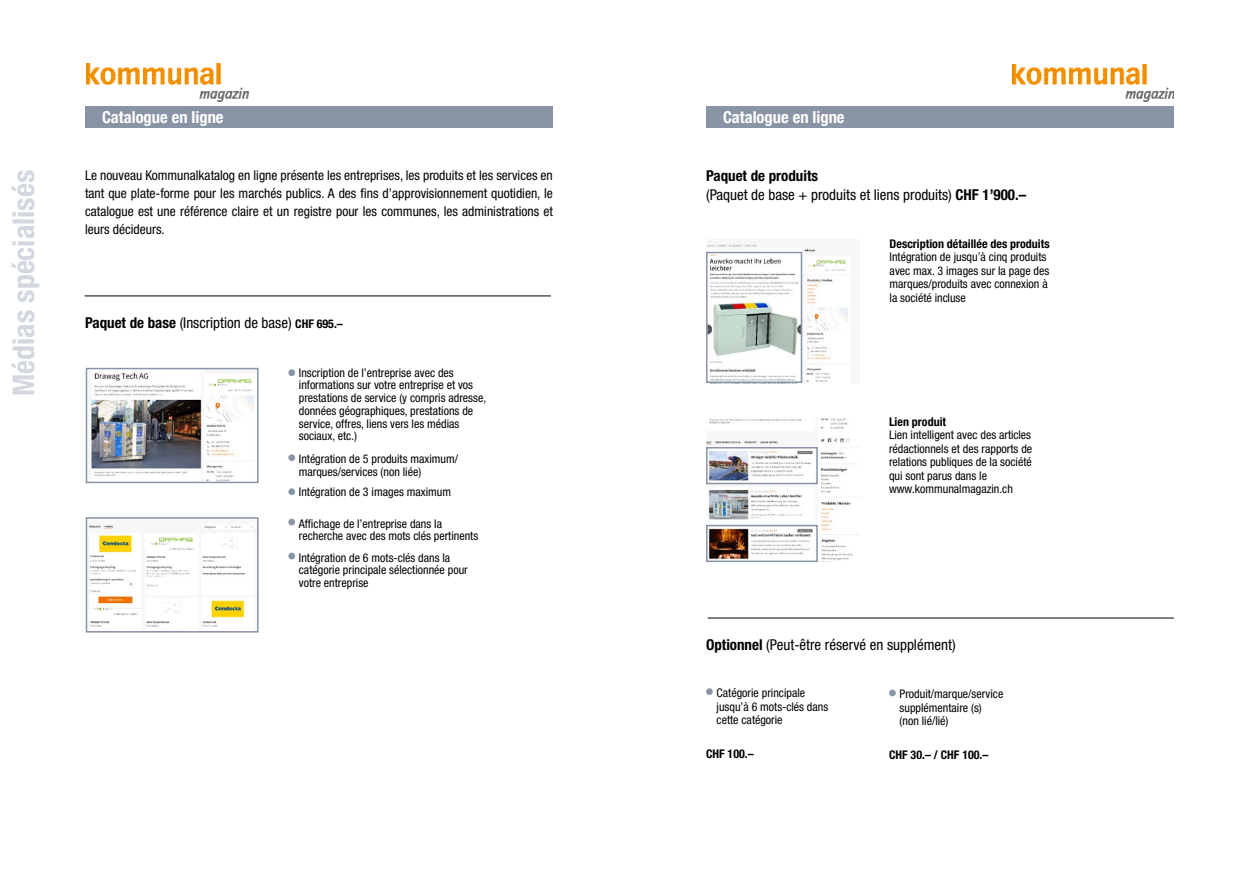
<style>
.page{position:relative;width:1259px;height:893px;background:#fff}
.page>*{position:absolute;margin:0;border:0;box-sizing:border-box;transform-origin:0 0}
.t1{font:700 condensed 30px "Helvetica Neue LT Pro";color:#d3d7e0}
.t2{font:700 condensed 16.5px "Helvetica Neue LT Pro";color:#fff}
.t3{font:condensed 15px/19.5px "Helvetica Neue LT Pro";color:#000}
.t4{font:condensed 13.5px/18px "Helvetica Neue LT Pro";color:#000;text-align:justify}
.t5{font:condensed 12px/13.5px "Helvetica Neue LT Pro";color:#000}
.t6{font:700 condensed 12px "Helvetica Neue LT Pro";color:#000}
.s1{font-weight:700}
.s2{font-weight:700;font-size:12px}
</style>
<div class="page">
<img style="left:86px;top:64px;width:162px;height:38px">
<img style="left:1012px;top:64px;width:162px;height:38px">
<div style="left:706px;top:106px;width:468px;height:22px;background:#8a94a7"></div>
<div style="left:85px;top:106px;width:468px;height:22px;background:#8a94a7"></div>
<div style="left:706px;top:688px;width:7px;height:7px;background:#8a94a7;border-radius:50%"></div>
<div style="left:889px;top:690px;width:7px;height:6px;background:#8a94a7;border-radius:50%"></div>
<hr style="left:707px;top:618px;width:467px;height:1px;background:#000">
<hr style="left:85px;top:296px;width:466px;height:1px;background:#000">
<div style="left:288px;top:369px;width:7px;height:7px;background:#8a94a7;border-radius:50%"></div>
<div style="left:288px;top:454px;width:7px;height:7px;background:#8a94a7;border-radius:50%"></div>
<div style="left:288px;top:488px;width:7px;height:7px;background:#8a94a7;border-radius:50%"></div>
<img style="left:89px;top:372px;width:165px;height:108px">
<div style="left:86px;top:368px;width:173px;height:115px;border:2px solid #8a94a7"></div>
<div style="left:288px;top:519px;width:7px;height:6px;background:#8a94a7;border-radius:50%"></div>
<div style="left:288px;top:553px;width:7px;height:6px;background:#8a94a7;border-radius:50%"></div>
<img style="left:89px;top:524px;width:164px;height:103px">
<div style="left:86px;top:517px;width:173px;height:116px;border:2px solid #8a94a7"></div>
<img style="left:707px;top:241px;width:146px;height:142px">
<div style="left:706px;top:252px;width:96px;height:131px;border:2px solid #8a94a7"></div>
<img style="left:706px;top:418px;width:153px;height:144px">
<div style="left:706px;top:447px;width:112px;height:37px;border:2px solid #8a94a7"></div>
<div style="left:706px;top:525px;width:112px;height:37px;border:2px solid #8a94a7"></div>
<h1 class="t1" style="left:6px;top:396px;width:227px;rotate:-90deg">Médias spécialisés</h1>
<h2 class="t2" style="left:102px;top:107px;width:123px">Catalogue en ligne</h2>
<h2 class="t2" style="left:723px;top:107px;width:123px">Catalogue en ligne</h2>
<p class="t4" style="left:85px;top:166px;width:469px">Le nouveau Kommunalkatalog en ligne présente les entreprises, les produits et les services en tant que plate-forme pour les marchés publics. A des fins d’approvisionnement quotidien, le catalogue est une référence claire et un registre pour les communes, les administrations et leurs décideurs.</p>
<p class="t3" style="left:85px;top:312px;width:259px"><span class="s1">Paquet de base</span> (Inscription de base) <span class="s2">CHF 695.–</span></p>
<p class="t5" style="left:299px;top:366px;width:189px;line-height:12.8px">Inscription de l’entreprise avec des informations sur votre entreprise et vos prestations de service (y compris adresse, données géographiques, prestations de service, offres, liens vers les médias sociaux, etc.)</p>
<p class="t5" style="left:299px;top:452px;width:161px;line-height:12.8px">Intégration de 5 produits maximum/ marques/services (non liée)</p>
<p class="t5" style="left:299px;top:485px;width:154px">Intégration de 3 images maximum</p>
<p class="t5" style="left:299px;top:517px;width:181px;line-height:12.8px">Affichage de l’entreprise dans la recherche avec des mots clés pertinents</p>
<p class="t5" style="left:299px;top:551px;width:170px;line-height:12.8px">Intégration de 6 mots-clés dans la catégorie principale sélectionnée pour votre entreprise</p>
<p class="t3" style="left:706px;top:166px;width:322px"><span class="s1">Paquet de produits<br></span>(Paquet de base + produits et liens produits) <span class="s1">CHF 1’900.–</span></p>
<p class="t6" style="left:889px;top:236px;width:162px">Description détaillée des produits</p>
<p class="t5" style="left:889px;top:250px;width:161px">Intégration de jusqu’à cinq produits avec max. 3 images sur la page des marques/produits avec connexion à la société incluse</p>
<p class="t6" style="left:889px;top:414px;width:59px">Lien produit</p>
<p class="t5" style="left:889px;top:428px;width:145px">Lien intelligent avec des articles rédactionnels et des rapports de relations publiques de la société qui sont parus dans le www.kommunalmagazin.ch</p>
<p class="t3" style="left:706px;top:634px;width:251px"><span class="s1">Optionnel</span> (Peut-être réservé en supplément)</p>
<p class="t5" style="left:716px;top:686px;width:113px">Catégorie principale jusqu’à 6 mots-clés dans cette catégorie</p>
<p class="t6" style="left:706px;top:747px;width:49px">CHF 100.–</p>
<p class="t5" style="left:899px;top:687px;width:105px">Produit/marque/service supplémentaire (s) (non lié/lié)</p>
<p class="t6" style="left:889px;top:748px;width:101px">CHF 30.– / CHF 100.–</p>
</div>
